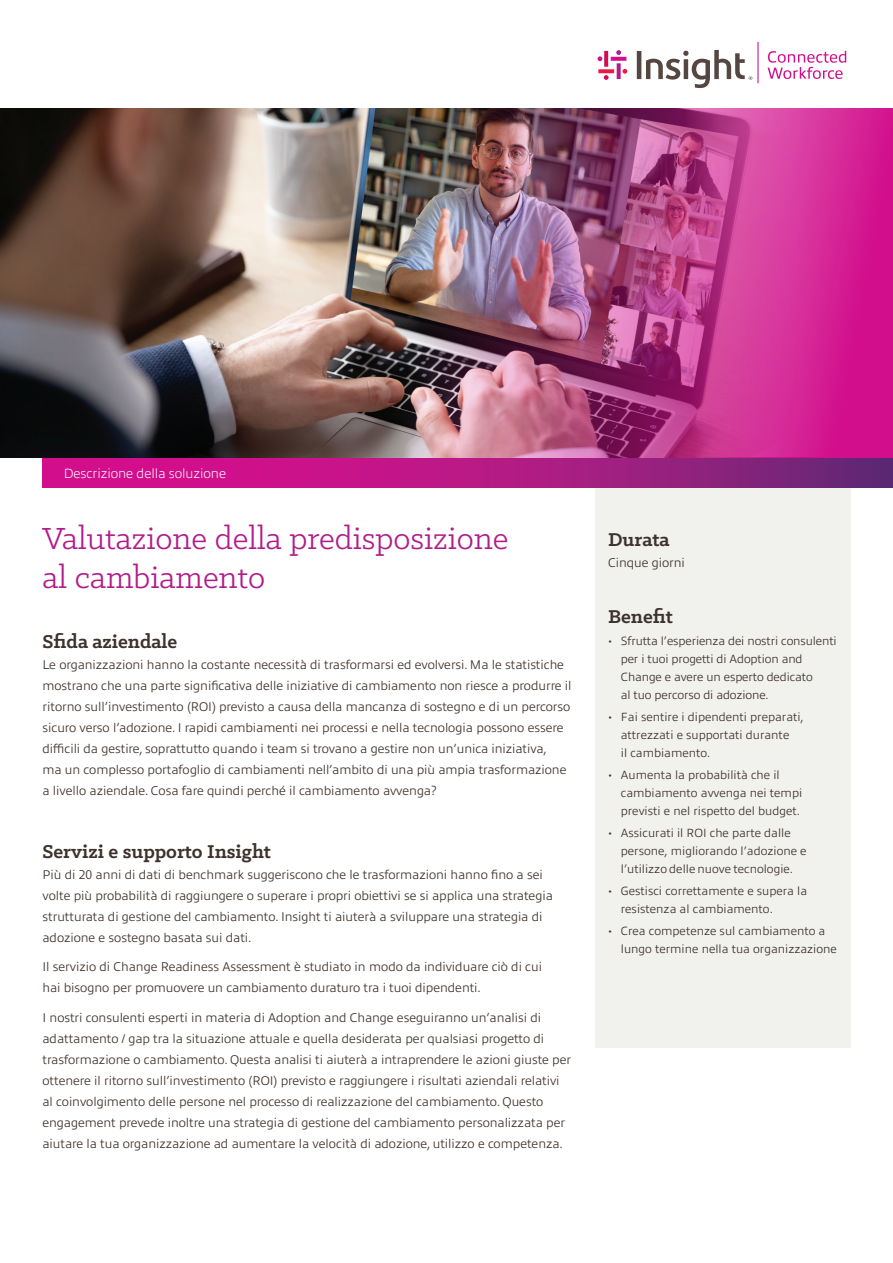
<style>
.page{position:relative;width:893px;height:1263px;background:#fff}
.page>*{position:absolute;margin:0;border:0;box-sizing:border-box;transform-origin:0 0}
.t1{font:34.5px/39px "Klinic Slab";color:#b11c89}
.t2{font:700 21px "Klinic Slab";color:#3d322c}
.t3{font:200 13.5px "Allumi Pro";letter-spacing:-.005em;color:#fff}
.t4{font:300 12.75px/21px "Allumi Pro";letter-spacing:-.005em;color:#3d322c}
.t5{font:300 12px/18px "Allumi Pro";color:#3d322c}
.s1{font-family:"Klinic Slab"}
</style>
<div class="page">
<div style="left:595px;top:488px;width:255px;height:560px;background:#f1f1ee"></div>
<svg style="left:43px;top:458px;width:850px;height:30px;background:#ad1983"></svg>
<img style="left:0;top:108px;width:893px;height:350px">
<hr style="left:757px;top:42px;width:1px;height:41px;background:#d20e8c">
<svg style="left:597px;top:50px;width:30px;height:30px"></svg>
<svg style="left:637px;top:50px;width:115px;height:38px"></svg>
<svg style="left:768px;top:51px;width:78px;height:28px"></svg>
<p class="t3" style="left:64px;top:464px;width:164px">Descrizione della soluzione</p>
<h1 class="t1" style="left:43px;top:518px;width:468px">Valutazione della predisposizione al cambiamento</h1>
<h2 class="t2" style="left:43px;top:628px;width:136px">Sfida aziendale</h2>
<p class="t4" style="left:43px;top:653px;width:531px">Le organizzazioni hanno la costante necessità di trasformarsi ed evolversi. Ma le statistiche mostrano che una parte significativa delle iniziative di cambiamento non riesce a produrre il ritorno sull’investimento (ROI) previsto a causa della mancanza di sostegno e di un percorso sicuro verso l’adozione. I rapidi cambiamenti nei processi e nella tecnologia possono essere difficili da gestire, soprattutto quando i team si trovano a gestire non un’unica iniziativa,<br>ma un complesso portafoglio di cambiamenti nell’ambito di una più ampia trasformazione a livello aziendale. Cosa fare quindi perché il cambiamento avvenga?</p>
<h2 class="t2" style="left:43px;top:837px;width:230px">Servizi e supporto Insight</h2>
<p class="t4" style="left:43px;top:863px;width:512px">Più di 20 anni di dati di benchmark suggeriscono che le trasformazioni hanno fino a sei volte più probabilità di raggiungere o superare i propri obiettivi se si applica una strategia strutturata di gestione del cambiamento. Insight ti aiuterà a sviluppare una strategia di adozione e sostegno basata sui dati.</p>
<p class="t4" style="left:43px;top:955px;width:501px">Il servizio di Change Readiness Assessment è studiato in modo da individuare ciò di cui hai bisogno per promuovere un cambiamento duraturo tra i tuoi dipendenti.</p>
<p class="t4" style="left:43px;top:1006px;width:530px">I nostri consulenti esperti in materia di Adoption and Change eseguiranno un’analisi di adattamento / gap tra la situazione attuale e quella desiderata per qualsiasi progetto di trasformazione o cambiamento. Questa analisi ti aiuterà a intraprendere le azioni giuste per ottenere il ritorno sull’investimento (ROI) previsto e raggiungere i risultati aziendali relativi al coinvolgimento delle persone nel processo di realizzazione del cambiamento. Questo engagement prevede inoltre una strategia di gestione del cambiamento personalizzata per aiutare la tua organizzazione ad aumentare la velocità di adozione, utilizzo e competenza.</p>
<h2 class="t2" style="left:608px;top:526px;width:63px">Durata</h2>
<p class="t4" style="left:608px;top:551px;width:78px">Cinque giorni</p>
<h2 class="t2" style="left:608px;top:603px;width:66px">Benefit</h2>
<p class="t5" style="left:621px;top:631px;width:217px;text-indent:-13px"><span class="s1">•</span> Sfrutta l’esperienza dei nostri consulenti per i tuoi progetti di Adoption and Change e avere un esperto dedicato<br>al tuo percorso di adozione.</p>
<p class="t5" style="left:621px;top:707px;width:184px;text-indent:-13px"><span class="s1">•</span> Fai sentire i dipendenti preparati, attrezzati e supportati durante<br>il cambiamento.</p>
<p class="t5" style="left:621px;top:765px;width:183px;text-indent:-13px"><span class="s1">•</span> Aumenta la probabilità che il cambiamento avvenga nei tempi previsti e nel rispetto del budget.</p>
<p class="t5" style="left:621px;top:823px;width:187px;text-indent:-13px"><span class="s1">•</span> Assicurati il ROI che parte dalle persone, migliorando l’adozione e l’utilizzo delle nuove tecnologie.</p>
<p class="t5" style="left:621px;top:881px;width:188px;text-indent:-13px"><span class="s1">•</span> Gestisci correttamente e supera la resistenza al cambiamento.</p>
<p class="t5" style="left:621px;top:921px;width:218px;text-indent:-13px"><span class="s1">•</span> Crea competenze sul cambiamento a lungo termine nella tua organizzazione</p>
</div>
